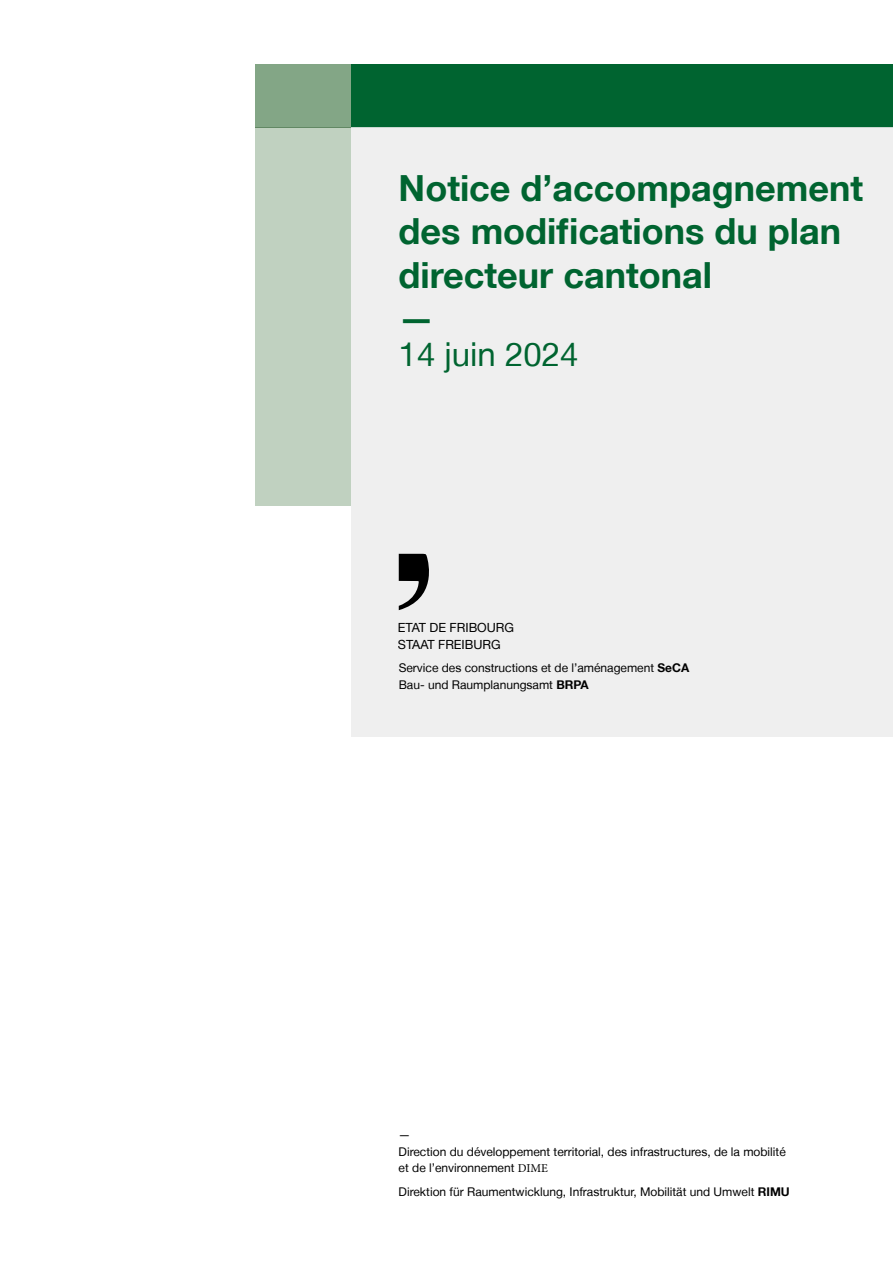
<style>
.page{position:relative;width:893px;height:1263px;background:#fff}
.page>*{position:absolute;margin:0;border:0;box-sizing:border-box;transform-origin:0 0}
.t1{font:700 36px/43.2px "Helvetica Neue LT";color:#006430}
.t2{font:33px "Helvetica Neue LT";color:#006430}
.t3{font:12.6px/17.4px "Helvetica Neue LT";color:#000}
.t4{font:12px/16.5px "Helvetica Neue LT";color:#000}
.t5{font:9px "Helvetica Neue LT";color:#000}
.s1{font-weight:700}
.s2{font-family:"Minion Pro"}
</style>
<div class="page">
<div style="left:351px;top:64px;width:541px;height:64px;background:#006430"></div>
<div style="left:255px;top:128px;width:96px;height:378px;background:#c0d1c0"></div>
<div style="left:255px;top:64px;width:96px;height:64px;background:#83a686"></div>
<div style="left:351px;top:128px;width:541px;height:609px;background:#ededed"></div>
<svg style="left:399px;top:554px;width:30px;height:56px"></svg>
<h1 class="t1" style="left:399px;top:166px;width:466px">Notice d’accompagnement des modifications du plan directeur cantonal<br>—</h1>
<h2 class="t2" style="left:399px;top:335px;width:181px">14 juin 2024</h2>
<p class="t3" style="left:398px;top:618px;width:118px">ETAT DE FRIBOURG<br>STAAT FREIBURG</p>
<p class="t5" style="left:398px;top:658px;width:55px">WWW.FR.CH</p>
<p class="t4" style="left:399px;top:660px;width:292px">Service des constructions et de l’aménagement <span class="s1">SeCA<br></span>Bau- und Raumplanungsamt <span class="s1">BRPA</span></p>
<p class="t4" style="left:399px;top:1126px;width:389px">—<br>Direction du développement territorial, des infrastructures, de la mobilité et de l’environnement <span class="s2">DIME</span></p>
<p class="t4" style="left:399px;top:1183px;width:393px">Direktion für Raumentwicklung, Infrastruktur, Mobilität und Umwelt <span class="s1">RIMU</span></p>
</div>
